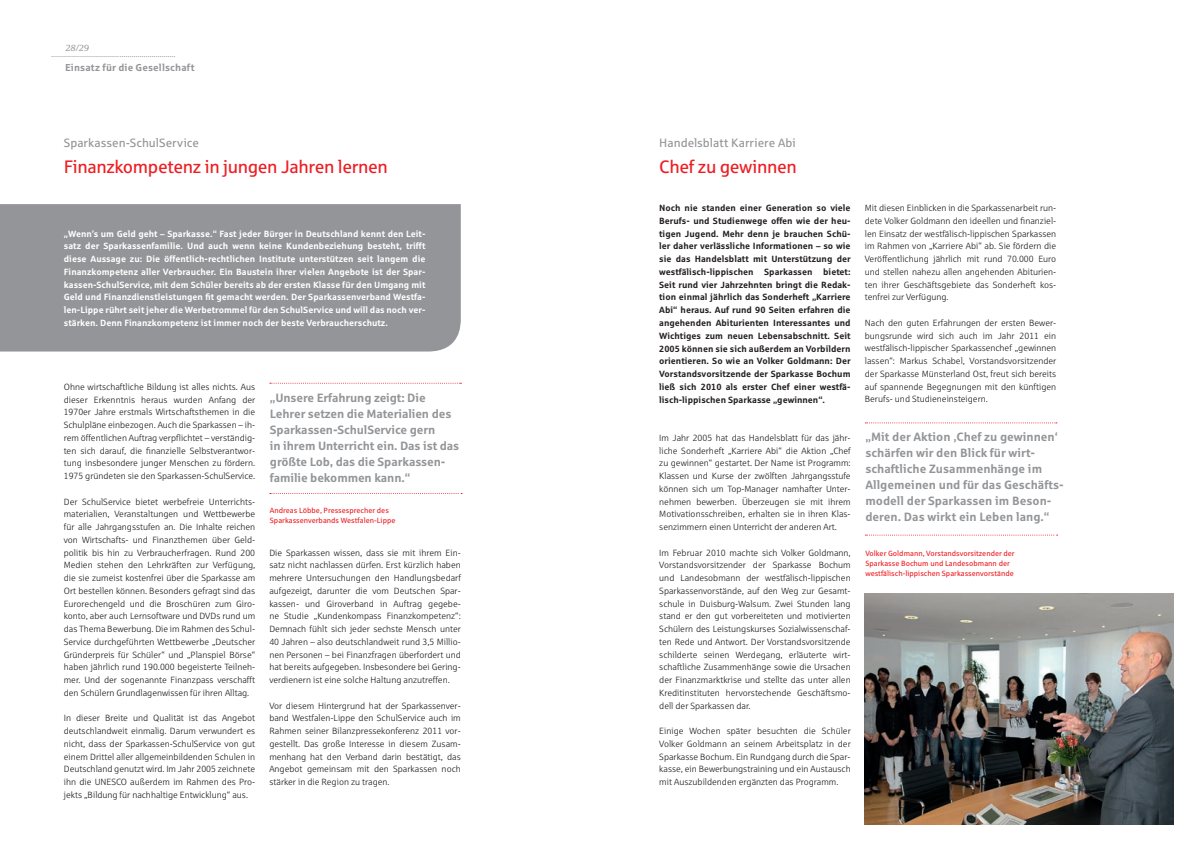
<style>
.page{position:relative;width:1191px;height:842px;background:#fff}
.page>*{position:absolute;margin:0;border:0;box-sizing:border-box;transform-origin:0 0}
.t1{font:18px "Sparkasse Rg";letter-spacing:-.025em;color:#ee1d23}
.t2{font:700 12px/16px "Sparkasse Rg";letter-spacing:-.01em;color:#939598}
.t3{font:12px "Sparkasse Rg";color:#939598}
.t4{font:700 10px "Sparkasse Rg";letter-spacing:.015em;color:#939598}
.t5{font:9px/12.8px "Sparkasse Lt";color:#231f20;text-align:justify}
.t6{font:700 9px/12.8px "Sparkasse Rg";color:#231f20;text-align:justify}
.t7{font:700 9px/12.8px "Sparkasse Rg";color:#fff;text-align:justify}
.t8{font:italic 9px "Sparkasse Serif";color:#939598}
.t9{font:italic 8px "Sparkasse Serif";color:#939598}
.t10{font:7.5px/10px "Sparkasse Rg";color:#ee1d23}
</style>
<div class="page">
<svg style="left:865px;top:535px;width:192px;height:1px"></svg>
<svg style="left:865px;top:422px;width:192px;height:1px"></svg>
<img style="left:865px;top:594px;width:309px;height:231px">
<svg style="left:270px;top:493px;width:192px;height:1px"></svg>
<svg style="left:270px;top:383px;width:191px;height:1px"></svg>
<div style="left:0;top:204px;width:461px;height:147px;background:#939598"></div>
<p class="t8" style="left:65px;top:42px;width:25px">28/29</p>
<p class="t9" style="left:51px;top:49px;width:126px">..............................................................</p>
<p class="t4" style="left:65px;top:61px;width:131px">Einsatz für die Gesellschaft</p>
<h2 class="t3" style="left:64px;top:136px;width:137px">Sparkassen-SchulService</h2>
<h1 class="t1" style="left:64px;top:156px;width:326px">Finanzkompetenz in jungen Jahren lernen</h1>
<p class="t7" style="left:64px;top:227px;width:363px">„Wenn’s um Geld geht – Sparkasse.“ Fast jeder Bürger in Deutschland kennt den Leit&shy;satz der Sparkassenfamilie. Und auch wenn keine Kundenbeziehung besteht, trifft diese Aussage zu: Die öffentlich-rechtlichen Institute unterstützen seit langem die Finanzkompetenz aller Verbraucher. Ein Baustein ihrer vielen Angebote ist der Spar&shy;kassen-SchulService, mit dem Schüler bereits ab der ersten Klasse für den Umgang mit Geld und Finanzdienstleistungen fit gemacht werden. Der Sparkassenverband Westfa&shy;len-Lippe rührt seit jeher die Werbetrommel für den SchulService und will das noch ver&shy;stärken. Denn Finanzkompetenz ist immer noch der beste Verbraucherschutz.</p>
<p class="t5" style="left:64px;top:380px;width:193px">Ohne wirtschaftliche Bildung ist alles nichts. Aus dieser Erkenntnis heraus wurden Anfang der 1970er Jahre erstmals Wirtschaftsthemen in die Schulpläne einbezogen. Auch die Sparkassen – ih&shy;rem öffentlichen Auftrag verpflichtet – verständig&shy;ten sich darauf, die finanzielle Selbstverantwor&shy;tung insbesondere junger Menschen zu fördern.<br>1975 gründeten sie den Sparkassen-SchulService.</p>
<p class="t5" style="left:64px;top:495px;width:193px">Der SchulService bietet werbefreie Unterrichts&shy;materialien, Veranstaltungen und Wettbewerbe für alle Jahrgangsstufen an. Die Inhalte reichen von Wirtschafts- und Finanzthemen über Geld&shy;politik bis hin zu Verbraucherfragen. Rund 200<br>Medien stehen den Lehrkräften zur Verfügung, die sie zumeist kostenfrei über die Sparkasse am Ort bestellen können. Besonders gefragt sind das Eurorechengeld und die Broschüren zum Giro&shy;konto, aber auch Lernsoftware und DVDs rund um das Thema Bewerbung. Die im Rahmen des Schul-Service durchgeführten Wettbewerbe „Deutscher Gründerpreis für Schüler“ und „Planspiel Börse“ haben jährlich rund 190.000 begeisterte Teilneh&shy;mer. Und der sogenannte Finanzpass verschafft den Schülern Grundlagenwissen für ihren Alltag.</p>
<p class="t5" style="left:64px;top:712px;width:193px">In dieser Breite und Qualität ist das Angebot deutschlandweit einmalig. Darum verwundert es nicht, dass der Sparkassen-SchulService von gut einem Drittel aller allgemeinbildenden Schulen in Deutschland genutzt wird. Im Jahr 2005 zeichnete ihn die UNESCO außerdem im Rahmen des Pro&shy;jekts „Bildung für nachhaltige Entwicklung“ aus.</p>
<h2 class="t2" style="left:270px;top:390px;width:191px">„Unsere Erfahrung zeigt: Die<br>Lehrer setzen die Materialien des<br>Sparkassen-SchulService gern<br>in ihrem Unterricht ein. Das ist das größte Lob, das die Sparkassen&shy;familie bekommen kann.“</h2>
<p class="t10" style="left:270px;top:505px;width:127px">Andreas Löbbe, Pressesprecher des<br>Sparkassenverbands Westfalen-Lippe</p>
<p class="t5" style="left:269px;top:546px;width:193px">Die Sparkassen wissen, dass sie mit ihrem Ein&shy;satz nicht nachlassen dürfen. Erst kürzlich haben mehrere Untersuchungen den Handlungsbedarf aufgezeigt, darunter die vom Deutschen Spar&shy;kassen- und Giroverband in Auftrag gegebe&shy;ne Studie „Kundenkompass Finanzkompetenz“:<br>Demnach fühlt sich jeder sechste Mensch unter 40 Jahren – also deutschlandweit rund 3,5 Millio&shy;nen Personen – bei Finanzfragen überfordert und hat bereits aufgegeben. Insbesondere bei Gering&shy;verdienern ist eine solche Haltung anzutreffen.</p>
<p class="t5" style="left:269px;top:699px;width:193px">Vor diesem Hintergrund hat der Sparkassenver&shy;band Westfalen-Lippe den SchulService auch im Rahmen seiner Bilanzpressekonferenz 2011 vor&shy;gestellt. Das große Interesse in diesem Zusam&shy;menhang hat den Verband darin bestätigt, das Angebot gemeinsam mit den Sparkassen noch stärker in die Region zu tragen.</p>
<h2 class="t3" style="left:659px;top:136px;width:138px">Handelsblatt Karriere Abi</h2>
<h1 class="t1" style="left:659px;top:156px;width:139px">Chef zu gewinnen</h1>
<p class="t6" style="left:659px;top:201px;width:193px">Noch nie standen einer Generation so viele Berufs- und Studienwege offen wie der heu&shy;tigen Jugend. Mehr denn je brauchen Schü&shy;ler daher verlässliche Informationen – so wie sie das Handelsblatt mit Unterstützung der westfälisch-lippischen Sparkassen bietet:<br>Seit rund vier Jahrzehnten bringt die Redak&shy;tion einmal jährlich das Sonderheft „Karriere Abi“ heraus. Auf rund 90 Seiten erfahren die angehenden Abiturienten Interessantes und Wichtiges zum neuen Lebensabschnitt. Seit 2005 können sie sich außerdem an Vorbildern orientieren. So wie an Volker Goldmann: Der Vorstandsvorsitzende der Sparkasse Bochum ließ sich 2010 als erster Chef einer westfä&shy;lisch-lippischen Sparkasse „gewinnen“.</p>
<p class="t5" style="left:865px;top:201px;width:193px">Mit diesen Einblicken in die Sparkassenarbeit run&shy;dete Volker Goldmann den ideellen und finanziel&shy;len Einsatz der westfälisch-lippischen Sparkassen im Rahmen von „Karriere Abi“ ab. Sie fördern die Veröffentlichung jährlich mit rund 70.000 Euro und stellen nahezu allen angehenden Abiturien&shy;ten ihrer Geschäftsgebiete das Sonderheft kos&shy;tenfrei zur Verfügung.</p>
<p class="t5" style="left:865px;top:316px;width:193px">Nach den guten Erfahrungen der ersten Bewer&shy;bungsrunde wird sich auch im Jahr 2011 ein westfälisch-lippischer Sparkassenchef „gewinnen lassen“: Markus Schabel, Vorstandsvorsitzender der Sparkasse Münsterland Ost, freut sich bereits auf spannende Begegnungen mit den künftigen Berufs- und Studieneinsteigern.</p>
<h2 class="t2" style="left:865px;top:428px;width:200px">„Mit der Aktion ‚Chef zu gewinnen‘ schärfen wir den Blick für wirt&shy;schaftliche Zusammenhänge im<br>Allgemeinen und für das Geschäfts&shy;modell der Sparkassen im Beson&shy;deren. Das wirkt ein Leben lang.“</h2>
<p class="t10" style="left:865px;top:548px;width:151px">Volker Goldmann, Vorstandsvorsitzender der<br>Sparkasse Bochum und Landesobmann der westfälisch-lippischen Sparkassenvorstände</p>
<p class="t5" style="left:659px;top:431px;width:193px">Im Jahr 2005 hat das Handelsblatt für das jähr&shy;liche Sonderheft „Karriere Abi“ die Aktion „Chef zu gewinnen“ gestartet. Der Name ist Programm:<br>Klassen und Kurse der zwölften Jahrgangsstufe können sich um Top-Manager namhafter Unter&shy;nehmen bewerben. Überzeugen sie mit ihrem Motivationsschreiben, erhalten sie in ihren Klas&shy;senzimmern einen Unterricht der anderen Art.</p>
<p class="t5" style="left:659px;top:546px;width:193px">Im Februar 2010 machte sich Volker Goldmann, Vorstandsvorsitzender der Sparkasse Bochum und Landesobmann der westfälisch-lippischen Sparkassenvorstände, auf den Weg zur Gesamt&shy;schule in Duisburg-Walsum. Zwei Stunden lang stand er den gut vorbereiteten und motivierten Schülern des Leistungskurses Sozialwissenschaf&shy;ten Rede und Antwort. Der Vorstandsvorsitzende schilderte seinen Werdegang, erläuterte wirt&shy;schaftliche Zusammenhänge sowie die Ursachen der Finanzmarktkrise und stellte das unter allen Kreditinstituten hervorstechende Geschäftsmo&shy;dell der Sparkassen dar.</p>
<p class="t5" style="left:659px;top:724px;width:193px">Einige Wochen später besuchten die Schüler Volker Goldmann an seinem Arbeitsplatz in der Sparkasse Bochum. Ein Rundgang durch die Spar&shy;kasse, ein Bewerbungstraining und ein Austausch mit Auszubildenden ergänzten das Programm.</p>
</div>
